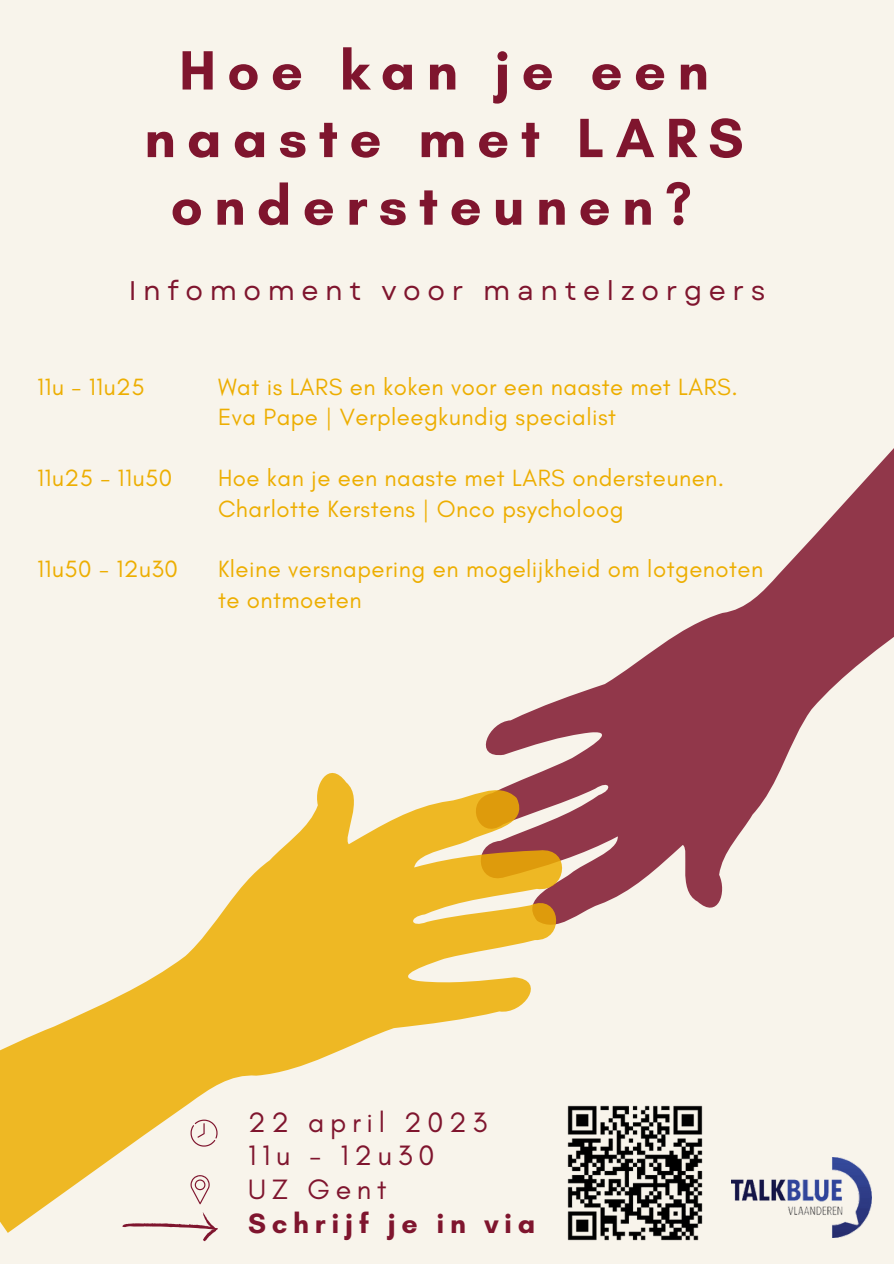
<style>
.page{position:relative;width:894px;height:1264px;background:#fff}
.page>*{position:absolute;margin:0;border:0;box-sizing:border-box;transform-origin:0 0}
.t1{font:700 56.25px/67.5px "Glacial Indifference";letter-spacing:.2em;color:#7f152e;text-align:center}
.t2{font:28.5px/33.8px "Glacial Indifference";letter-spacing:.2em;color:#7f152e}
.t3{font:700 28.5px "Glacial Indifference";letter-spacing:.2em;color:#7f152e}
.t4{font:26.85px "Garet";letter-spacing:.245em;color:#7f152e}
.t5{font:24px/30.5px "Glacial Indifference";letter-spacing:.02em;color:#edae01}
</style>
<div class="page">
<div style="left:0;top:0;width:893px;height:1263px;background:#f8f4eb"></div>
<svg style="left:622px;top:449px;width:271px;height:459px"></svg>
<svg style="left:0;top:673px;width:634px;height:569px"></svg>
<svg style="left:190px;top:1175px;width:20px;height:29px"></svg>
<svg style="left:190px;top:1119px;width:27px;height:27px"></svg>
<svg style="left:122px;top:1211px;width:97px;height:30px"></svg>
<img style="left:560px;top:1098px;width:143px;height:144px">
<img style="left:731px;top:1157px;width:140px;height:80px">
<h1 class="t1" style="left:144px;top:36px;width:600px">Hoe kan je een naaste met LARS ondersteunen?</h1>
<p class="t4" style="left:129px;top:271px;width:638px">Infomoment voor mantelzorgers</p>
<p class="t5" style="left:37px;top:371px;width:109px">11u - 11u25</p>
<p class="t5" style="left:37px;top:462px;width:136px">11u25 - 11u50</p>
<p class="t5" style="left:37px;top:554px;width:142px">11u50 - 12u30</p>
<p class="t5" style="left:218px;top:371px;width:521px">Wat is LARS en koken voor een naaste met LARS.<br>Eva Pape | Verpleegkundig specialist</p>
<p class="t5" style="left:218px;top:462px;width:507px">Hoe kan je een naaste met LARS ondersteunen.<br>Charlotte Kerstens | Onco psycholoog</p>
<p class="t5" style="left:218px;top:554px;width:546px">Kleine versnapering en mogelijkheid om lotgenoten te ontmoeten</p>
<p class="t2" style="left:248px;top:1104px;width:240px">22 april 2023<br>11u - 12u30<br>UZ Gent</p>
<p class="t3" style="left:248px;top:1205px;width:289px">Schrijf je in via</p>
</div>
